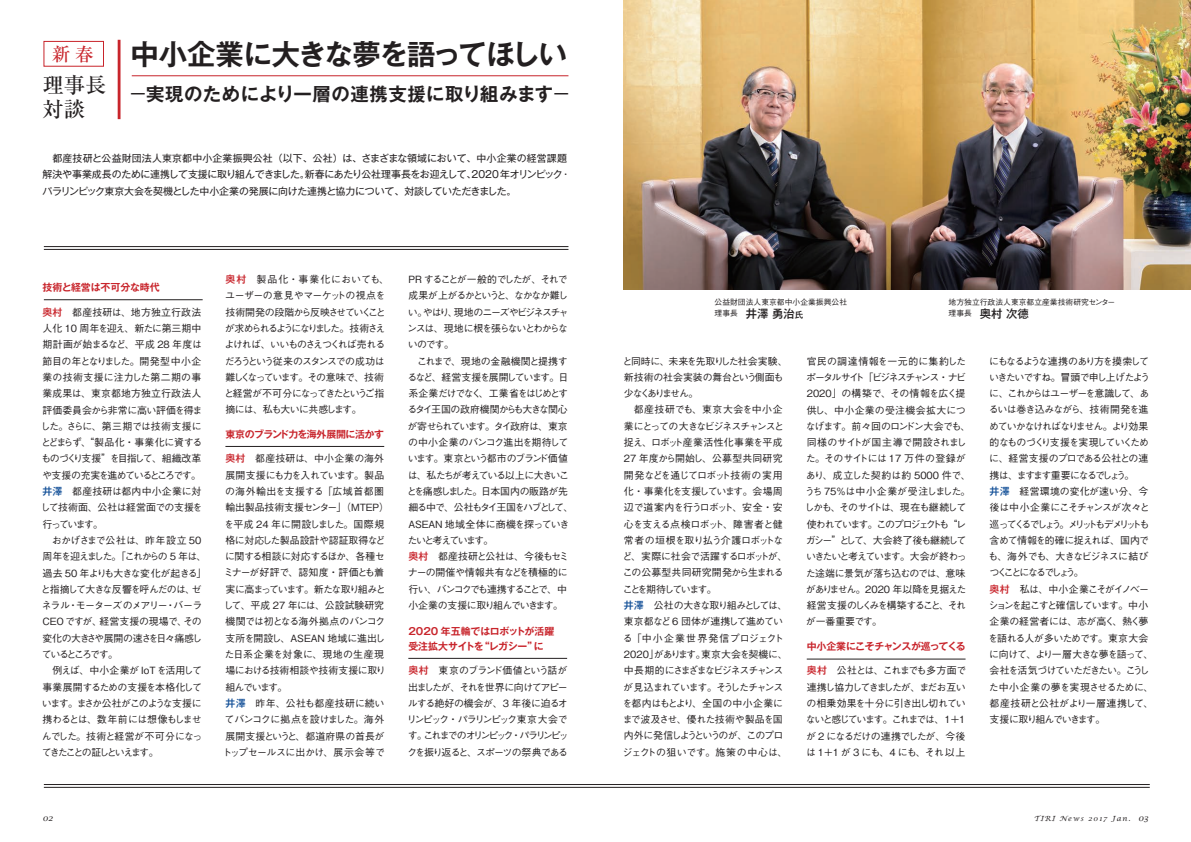
<style>
.page{position:relative;width:1191px;height:842px;background:#fff}
.page>*{position:absolute;margin:0;border:0;box-sizing:border-box;transform-origin:0 0}
.t1{font:700 28.3px "Gothic MB101 Pro De";letter-spacing:-.035em;color:#231f20}
.t2{font:500 21.3px/24.1px "Ryumin Pro";color:#231f20}
.t3{font:700 18.4px "Gothic MB101 Pro De";letter-spacing:.025em;color:#231f20}
.t4{font:500 18.4px "Ryumin Pro";color:#c8242b}
.t5{font:500 9.9px/16.3px "Gothic BBB Pro";letter-spacing:-.08em;color:#231f20}
.t6{font:500 9.9px/16.3px "Gothic BBB Pro";letter-spacing:-.055em;color:#231f20}
.t7{font:500 9.9px/16.3px "Gothic BBB Pro";letter-spacing:-.115em;color:#231f20}
.t8{font:9.9px/16.3px "Gothic MB101 Pro";letter-spacing:-.015em;color:#231f20}
.t9{font:500 9.9px/16.3px "Gothic BBB Pro";letter-spacing:-.1em;color:#231f20}
.t10{font:700 9.9px/14.9px "Gothic MB101 Pro De";letter-spacing:-.025em;color:#c8242b}
.t11{font:500 9.9px "Gothic BBB Pro";letter-spacing:-.005em;color:#231f20}
.t12{font:500 9.9px "Gothic BBB Pro";letter-spacing:-.05em;color:#231f20}
.t13{font:500 9.9px "Gothic BBB Pro";letter-spacing:-.035em;color:#231f20}
.t14{font:500 9.9px "Gothic BBB Pro";letter-spacing:-.01em;color:#231f20}
.t15{font:500 9.9px "Gothic BBB Pro";letter-spacing:-.135em;color:#231f20}
.t16{font:700 9.9px "Gothic MB101 Pro De";letter-spacing:-.045em;color:#c8242b}
.t17{font:500 9.9px "Gothic BBB Pro";color:#231f20}
.t18{font:500 9.9px "Gothic BBB Pro";letter-spacing:-.04em;color:#231f20}
.t19{font:500 9.9px "Gothic BBB Pro";letter-spacing:.02em;color:#231f20}
.t20{font:500 9.9px "Gothic BBB Pro";letter-spacing:.05em;color:#231f20}
.t21{font:500 9.9px "Gothic BBB Pro";letter-spacing:.03em;color:#231f20}
.t22{font:500 9.9px "Gothic BBB Pro";letter-spacing:.015em;color:#231f20}
.t23{font:italic 8.5px "Lucida Calligraphy";color:#231f20}
.t24{font:500 7.8px/11.7px "Gothic BBB Pro";color:#231f20}
.t25{font:italic 7.1px "Lucida Calligraphy";letter-spacing:.15em;color:#231f20}
.s1{font-family:"Gothic MB101 Pro";font-weight:400}
.s2{font-family:"Gothic MB101 Pro";color:#c8242b}
.s3{font-family:"Gothic MB101 Pro";color:#0f4d96}
.s4{font-family:"Gothic MB101 Pro";font-size:11.3px}
.s5{font-family:"Gothic MB101 Pro";font-size:8.5px}
.s6{font-size:8.5px}
</style>
<div class="page">
<hr style="left:44px;top:246px;width:524px;height:1px;background:#231f20">
<hr style="left:44px;top:299px;width:159px;height:1px;background:#231f20">
<hr style="left:225px;top:446px;width:159px;height:1px;background:#231f20">
<hr style="left:408px;top:658px;width:159px;height:1px;background:#231f20">
<hr style="left:806px;top:659px;width:159px;height:1px;background:#231f20">
<hr style="left:44px;top:249px;width:524px;height:1px;background:#231f20">
<hr style="left:132px;top:75px;width:436px;height:1px;background:#c8242b">
<hr style="left:44px;top:784px;width:1105px;height:1px;background:#231f20">
<hr style="left:44px;top:787px;width:1105px;height:1px;background:#231f20">
<hr style="left:118px;top:40px;width:2px;height:79px;background:#c8242b">
<img style="left:624px;top:0;width:567px;height:289px">
<div style="left:44px;top:41px;width:60px;height:26px;border:1px solid #c8242b"></div>
<p class="t4" style="left:52px;top:40px;width:43px">新春</p>
<p class="t2" style="left:43px;top:71px;width:65px">理事長対談</p>
<p class="t1" style="left:130px;top:30px;width:438px">中小企業に大きな夢を語ってほしい</p>
<p class="t3" style="left:129px;top:79px;width:443px"><span class="s1">－</span>実現のためにより一層の連携支援に取り組みます<span class="s1">－</span></p>
<p class="t8" style="left:43px;top:149px;width:530px">　都産技研と公益財団法人東京都中小企業振興公社（以下、公社）は、さまざまな領域において、中小企業の経営課題解決や事業成長のために連携して支援に取り組んできました。新春にあたり公社理事長をお迎えして、2020年オリンピック・パラリンピック東京大会を契機とした中小企業の発展に向けた連携と協力について、対談していただきました。</p>
<p class="t10" style="left:43px;top:279px;width:119px">技術と経営は不可分な時代</p>
<p class="t6" style="left:40px;top:303px;width:167px"><span class="s2">奥村</span>　都産技研は、地方独立行政法人化 10 周年を迎え、新たに第三期中期計画が始まるなど、平成 28 年度は節目の年となりました。開発型中小企業の技術支援に注力した第二期の事業成果は、東京都地方独立行政法人評価委員会から非常に高い評価を得ました。さらに、第三期では技術支援にとどまらず、“製品化・事業化に資するものづくり支援”を目指して、組織改革や支援の充実を進めているところです。<span class="s3">井澤</span>　都産技研は都内中小企業に対して技術面、公社は経営面での支援を行っています。<br>　おかげさまで公社は、昨年設立 50周年を迎えました。「これからの 5 年は、過去 50 年よりも大きな変化が起きる」と指摘して大きな反響を呼んだのは、ゼネラル・モーターズのメアリー・バーラ<br>CEO ですが、経営支援の現場で、その変化の大きさや展開の速さを日々痛感しているところです。<br>　例えば、中小企業が IoTを活用して事業展開するための支援を本格化しています。まさか公社がこのような支援に携わるとは、数年前には想像もしませんでした。技術と経営が不可分になってきたことの証しといえます。</p>
<p class="t9" style="left:224px;top:270px;width:167px"><span class="s2">奥村</span>　製品化・事業化においても、ユーザーの意見やマーケットの視点を技術開発の段階から反映させていくことが求められるようになりました。技術さえよければ、いいものさえつくれば売れるだろうという従来のスタンスでの成功は難しくなっています。その意味で、技術と経営が不可分になってきたというご指摘には、私も大いに共感します。</p>
<p class="t16" style="left:225px;top:426px;width:160px">東京のブランド力を海外展開に活かす</p>
<p class="t19" style="left:225px;top:451px;width:160px"><span class="s2">奥村</span>　都産技研は、中小企業の海外</p>
<p class="t5" style="left:225px;top:466px;width:160px">展開支援にも力を入れています。製品</p>
<p class="t20" style="left:225px;top:483px;width:160px">の海外輸出を支援する「広域首都圏</p>
<p class="t14" style="left:225px;top:500px;width:165px">輸出製品技術支援センター」（MTEP）</p>
<p class="t17" style="left:224px;top:516px;width:162px">を平成 24 年に開設しました。国際規</p>
<p class="t13" style="left:225px;top:532px;width:161px">格に対応した製品設計や認証取得など</p>
<p class="t12" style="left:225px;top:548px;width:161px">に関する相談に対応するほか、各種セ</p>
<p class="t12" style="left:224px;top:565px;width:162px">ミナーが好評で、認知度・評価とも着</p>
<p class="t15" style="left:225px;top:581px;width:162px">実に高まっています。新たな取り組みと</p>
<p class="t11" style="left:223px;top:597px;width:162px">して、平成 27 年には、公設試験研究</p>
<p class="t12" style="left:225px;top:614px;width:161px">機関では初となる海外拠点のバンコク</p>
<p class="t11" style="left:225px;top:630px;width:161px">支所を開設し、ASEAN 地域に進出し</p>
<p class="t21" style="left:225px;top:646px;width:161px">た日系企業を対象に、現地の生産現</p>
<p class="t18" style="left:225px;top:663px;width:162px">場における技術相談や技術支援に取り</p>
<p class="t5" style="left:225px;top:677px;width:63px">組んでいます。</p>
<p class="t22" style="left:225px;top:695px;width:161px"><span class="s3">井澤</span>　昨年、公社も都産技研に続い</p>
<p class="t5" style="left:225px;top:710px;width:161px">てバンコクに拠点を設けました。海外</p>
<p class="t11" style="left:225px;top:728px;width:160px">展開支援というと、都道府県の首長が</p>
<p class="t13" style="left:222px;top:744px;width:164px">トップセールスに出かけ、展示会等で</p>
<p class="t7" style="left:407px;top:270px;width:168px">PR することが一般的でしたが、それで成果が上がるかというと、なかなか難しい。やはり、現地のニーズやビジネスチャンスは、現地に根を張らないとわからないのです。<br>　これまで、現地の金融機関と提携するなど、経営支援を展開しています。日系企業だけでなく、工業省をはじめとするタイ王国の政府機関からも大きな関心が寄せられています。タイ政府は、東京の中小企業のバンコク進出を期待しています。東京という都市のブランド価値は、私たちが考えている以上に大きいことを痛感しました。日本国内の販路が先細る中で、公社もタイ王国をハブとして、<br>ASEAN 地域全体に商機を探っていきたいと考えています。<br><span class="s2">奥村</span>　都産技研と公社は、今後もセミナーの開催や情報共有などを積極的に行い、バンコクでも連携することで、中小企業の支援に取り組んでいきます。</p>
<p class="t10" style="left:408px;top:622px;width:147px">2020 年五輪ではロボットが活躍受注拡大サイトを“レガシー”に</p>
<p class="t7" style="left:407px;top:661px;width:163px"><span class="s2">奥村</span>　東京のブランド価値という話が出ましたが、それを世界に向けてアピールする絶好の機会が、3 年後に迫るオリンピック・パラリンピック東京大会です。これまでのオリンピック・パラリンピックを振り返ると、スポーツの祭典である</p>
<p class="t24" style="left:714px;top:295px;width:134px">公益財団法人東京都中小企業振興公社理事長　<span class="s4">井澤 勇治</span><span class="s5">氏</span></p>
<p class="t5" style="left:622px;top:351px;width:167px">と同時に、未来を先取りした社会実験、新技術の社会実装の舞台という側面も少なくありません。<br>　都産技研でも、東京大会を中小企業にとっての大きなビジネスチャンスと捉え、ロボット産業活性化事業を平成<br>27 年度から開始し、公募型共同研究開発などを通じてロボット技術の実用化・事業化を支援しています。会場周辺で道案内を行うロボット、安全・安心を支える点検ロボット、障害者と健常者の垣根を取り払う介護ロボットなど、実際に社会で活躍するロボットが、この公募型共同研究開発から生まれることを期待しています。<br><span class="s3">井澤</span>　公社の大きな取り組みとしては、東京都など 6 団体が連携して進めている「中小企業世界発信プロジェクト<br>2020」があります。東京大会を契機に、中長期的にさまざまなビジネスチャンスが見込まれています。そうしたチャンスを都内はもとより、全国の中小企業にまで波及させ、優れた技術や製品を国内外に発信しようというのが、このプロジェクトの狙いです。施策の中心は、</p>
<p class="t5" style="left:988px;top:351px;width:167px">にもなるような連携のあり方を摸索していきたいですね。冒頭で申し上げたように、これからはユーザーを意識して、あるいは巻き込みながら、技術開発を進めていかなければなりません。より効果的なものづくり支援を実現していくために、経営支援のプロである公社との連携は、ますます重要になるでしょう。<br><span class="s3">井澤</span>　経営環境の変化が速い分、今後は中小企業にこそチャンスが次々と巡ってくるでしょう。メリットもデメリットも含めて情報を的確に捉えれば、国内でも、海外でも、大きなビジネスに結びつくことになるでしょう。<br><span class="s2">奥村</span>　私は、中小企業こそがイノベーションを起こすと確信しています。中小企業の経営者には、志が高く、熱く夢を語れる人が多いためです。東京大会に向けて、より一層大きな夢を語って、会社を活気づけていただきたい。こうした中小企業の夢を実現させるために、都産技研と公社がより一層連携して、支援に取り組んでいきます。</p>
<p class="t24" style="left:948px;top:295px;width:168px">地方独立行政法人東京都立産業技術研究センター理事長　<span class="s4">奥村 次德</span></p>
<p class="t5" style="left:804px;top:351px;width:168px">官民の調達情報を一元的に集約したポータルサイト「ビジネスチャンス・ナビ<br>2020」の構築で、その情報を広く提供し、中小企業の受注機会拡大につなげます。前々回のロンドン大会でも、同様のサイトが国主導で開設されました。そのサイトには 17 万件の登録があり、成立した契約は約 5000 件で、うち 75％は中小企業が受注しました。しかも、そのサイトは、現在も継続して使われています。このプロジェクトも“レガシー”として、大会終了後も継続していきたいと考えています。大会が終わった途端に景気が落ち込むのでは、意味がありません。2020 年以降を見据えた経営支援のしくみを構築すること、それが一番重要です。</p>
<p class="t10" style="left:806px;top:637px;width:161px">中小企業にこそチャンスが巡ってくる</p>
<p class="t5" style="left:806px;top:661px;width:162px;text-align:justify"><span class="s2">奥村</span>　公社とは、これまでも多方面で連携し協力してきましたが、まだお互いの相乗効果を十分に引き出し切れていないと感じています。これまでは、1＋1が 2 になるだけの連携でしたが、今後は 1＋1 が 3 にも、4 にも、それ以上</p>
<p class="t23" style="left:43px;top:813px;width:12px">02</p>
<p class="t25" style="left:1034px;top:814px;width:116px">TIRI News 2017 Jan. <span class="s6">03</span></p>
</div>
